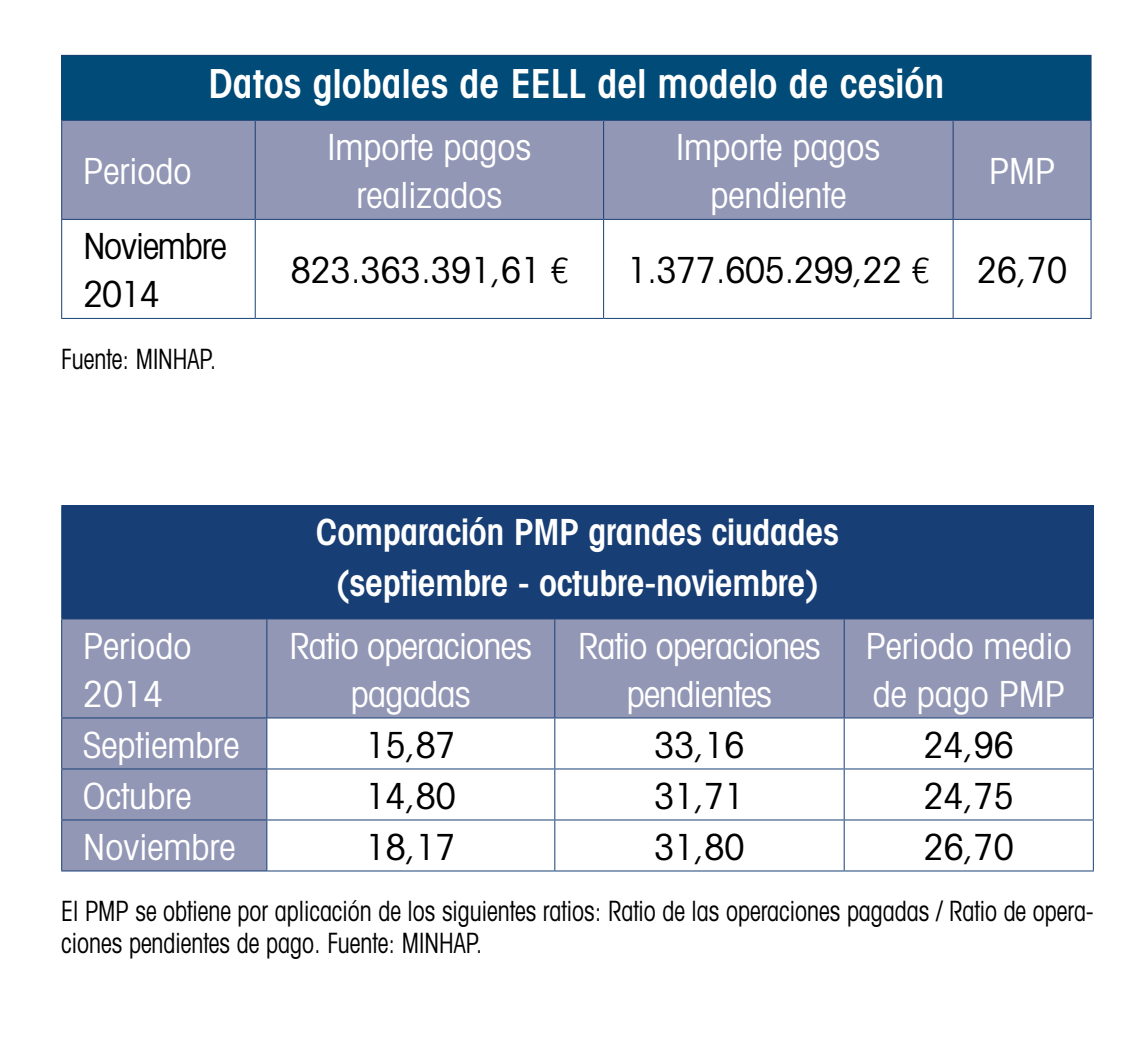
<style>
.page{position:relative;width:1125px;height:1041px;background:#fff}
.page>*{position:absolute;margin:0;border:0;box-sizing:border-box;transform-origin:0 0}
.t1{font:600 condensed 40px "Avant Garde";color:#fff}
.t2{font:condensed 36px/48px "Avant Garde";color:#fff;text-align:center}
.t3{font:condensed 36px "Avant Garde";color:#000}
.t4{font:600 condensed 36px/51.2px "Avant Garde";letter-spacing:-.01em;color:#fff;text-align:center}
.t5{font:condensed 36px/48px "Avant Garde";letter-spacing:-.02em;color:#fff;text-align:center}
.t6{font:condensed 36px/48px "Avant Garde";letter-spacing:-.03em;color:#000}
.t7{font:condensed 28px/32px "Avant Garde";color:#000;scale:.86 1}
.s1{font-family:"Helvetica Neue LT Std";font-weight:300}
</style>
<div class="page">
<div style="left:62px;top:55px;width:1028px;height:65px;background:#004b78"></div>
<div style="left:62px;top:121px;width:1028px;height:98px;background:#9397b6"></div>
<hr style="left:61px;top:55px;width:194px;height:1px;background:#183f75">
<hr style="left:61px;top:56px;width:1px;height:64px;background:#183f75">
<hr style="left:255px;top:55px;width:348px;height:1px;background:#183f75">
<hr style="left:603px;top:55px;width:349px;height:1px;background:#183f75">
<hr style="left:952px;top:55px;width:139px;height:1px;background:#183f75">
<hr style="left:1090px;top:56px;width:1px;height:64px;background:#183f75">
<hr style="left:61px;top:220px;width:1px;height:98px;background:#183f75">
<hr style="left:254px;top:220px;width:2px;height:98px;background:#183f75">
<hr style="left:602px;top:220px;width:2px;height:98px;background:#183f75">
<hr style="left:952px;top:220px;width:1px;height:98px;background:#183f75">
<hr style="left:1090px;top:220px;width:1px;height:98px;background:#183f75">
<hr style="left:61px;top:318px;width:194px;height:1px;background:#183f75">
<hr style="left:255px;top:318px;width:348px;height:1px;background:#183f75">
<hr style="left:603px;top:318px;width:349px;height:1px;background:#183f75">
<hr style="left:952px;top:318px;width:139px;height:1px;background:#183f75">
<hr style="left:61px;top:120px;width:194px;height:1px;background:#183f75">
<hr style="left:61px;top:121px;width:1px;height:98px;background:#183f75">
<hr style="left:61px;top:219px;width:194px;height:1px;background:#183f75">
<hr style="left:255px;top:120px;width:348px;height:1px;background:#183f75">
<hr style="left:254px;top:121px;width:2px;height:98px;background:#183f75">
<hr style="left:255px;top:219px;width:348px;height:1px;background:#183f75">
<hr style="left:603px;top:120px;width:349px;height:1px;background:#183f75">
<hr style="left:602px;top:121px;width:2px;height:98px;background:#183f75">
<hr style="left:603px;top:219px;width:349px;height:1px;background:#183f75">
<hr style="left:952px;top:120px;width:139px;height:1px;background:#183f75">
<hr style="left:952px;top:121px;width:1px;height:98px;background:#183f75">
<hr style="left:1090px;top:121px;width:1px;height:98px;background:#183f75">
<hr style="left:952px;top:219px;width:139px;height:1px;background:#183f75">
<div style="left:62px;top:505px;width:1030px;height:114px;background:#183f75"></div>
<svg style="left:62px;top:619px;width:1030px;height:251px;fill:#9397b6"></svg>
<hr style="left:61px;top:619px;width:1px;height:98px;background:#183f75">
<hr style="left:554px;top:718px;width:1px;height:50px;background:#183f75">
<hr style="left:843px;top:718px;width:1px;height:50px;background:#183f75">
<hr style="left:1092px;top:718px;width:1px;height:50px;background:#183f75">
<hr style="left:267px;top:768px;width:287px;height:1px;background:#183f75">
<hr style="left:554px;top:768px;width:289px;height:1px;background:#183f75">
<hr style="left:554px;top:769px;width:1px;height:50px;background:#183f75">
<hr style="left:844px;top:768px;width:249px;height:1px;background:#183f75">
<hr style="left:843px;top:769px;width:1px;height:50px;background:#183f75">
<hr style="left:1092px;top:769px;width:1px;height:50px;background:#183f75">
<hr style="left:267px;top:819px;width:287px;height:1px;background:#183f75">
<hr style="left:267px;top:870px;width:287px;height:1px;background:#183f75">
<hr style="left:554px;top:819px;width:289px;height:1px;background:#183f75">
<hr style="left:554px;top:820px;width:1px;height:50px;background:#183f75">
<hr style="left:554px;top:870px;width:289px;height:1px;background:#183f75">
<hr style="left:844px;top:819px;width:249px;height:1px;background:#183f75">
<hr style="left:843px;top:820px;width:1px;height:50px;background:#183f75">
<hr style="left:1092px;top:820px;width:1px;height:50px;background:#183f75">
<hr style="left:844px;top:870px;width:249px;height:1px;background:#183f75">
<hr style="left:61px;top:505px;width:206px;height:1px;background:#183f75">
<hr style="left:61px;top:506px;width:1px;height:112px;background:#183f75">
<hr style="left:844px;top:505px;width:249px;height:1px;background:#183f75">
<hr style="left:1092px;top:506px;width:1px;height:112px;background:#183f75">
<hr style="left:61px;top:618px;width:206px;height:1px;background:#183f75">
<hr style="left:844px;top:618px;width:249px;height:1px;background:#183f75">
<hr style="left:1092px;top:619px;width:1px;height:98px;background:#183f75">
<hr style="left:844px;top:717px;width:249px;height:1px;background:#183f75">
<hr style="left:843px;top:619px;width:1px;height:98px;background:#183f75">
<hr style="left:554px;top:717px;width:289px;height:1px;background:#183f75">
<hr style="left:266px;top:619px;width:1px;height:98px;background:#183f75">
<hr style="left:554px;top:619px;width:1px;height:98px;background:#183f75">
<hr style="left:267px;top:717px;width:287px;height:1px;background:#183f75">
<hr style="left:61px;top:717px;width:206px;height:1px;background:#183f75">
<hr style="left:61px;top:718px;width:1px;height:50px;background:#183f75">
<hr style="left:266px;top:718px;width:1px;height:50px;background:#183f75">
<hr style="left:61px;top:768px;width:206px;height:1px;background:#183f75">
<hr style="left:61px;top:769px;width:1px;height:50px;background:#183f75">
<hr style="left:266px;top:769px;width:1px;height:50px;background:#183f75">
<hr style="left:61px;top:819px;width:206px;height:1px;background:#183f75">
<hr style="left:61px;top:820px;width:1px;height:50px;background:#183f75">
<hr style="left:266px;top:820px;width:1px;height:50px;background:#183f75">
<hr style="left:61px;top:870px;width:206px;height:1px;background:#183f75">
<p class="t2" style="left:83px;top:146px;width:109px">Periodo</p>
<h1 class="t1" style="left:208px;top:59px;width:737px">Datos globales de EELL del modelo de cesión</h1>
<p class="t2" style="left:327px;top:122px;width:205px">Importe pagos realizados</p>
<p class="t2" style="left:676px;top:122px;width:205px">Importe pagos pendiente</p>
<p class="t2" style="left:988px;top:146px;width:68px">PMP</p>
<p class="t6" style="left:83px;top:221px;width:145px">Noviembre<br>2014</p>
<p class="t7" style="left:61px;top:342px;width:182px">Fuente: MINHAP.</p>
<p class="t3" style="left:291px;top:248px;width:279px">823.363.391,61 <span class="s1">€</span></p>
<p class="t3" style="left:627px;top:248px;width:303px">1.377.605.299,22 <span class="s1">€</span></p>
<p class="t3" style="left:976px;top:248px;width:92px">26,70</p>
<p class="t4" style="left:316px;top:506px;width:524px">Comparación PMP grandes ciudades (septiembre - octubre-noviembre)</p>
<p class="t2" style="left:83px;top:620px;width:109px;text-align:left">Periodo<br>2014</p>
<p class="t5" style="left:289px;top:620px;width:244px">Ratio operaciones pagadas</p>
<p class="t5" style="left:578px;top:620px;width:244px">Ratio operaciones pendientes</p>
<p class="t2" style="left:865px;top:620px;width:207px;text-align:left">Periodo medio de pago PMP</p>
<p class="t2" style="left:83px;top:719px;width:157px">Septiembre</p>
<p class="t3" style="left:365px;top:722px;width:92px">15,87</p>
<p class="t3" style="left:654px;top:722px;width:92px">33,16</p>
<p class="t3" style="left:923px;top:722px;width:92px">24,96</p>
<p class="t2" style="left:83px;top:770px;width:109px">Octubre</p>
<p class="t3" style="left:365px;top:773px;width:92px">14,80</p>
<p class="t3" style="left:654px;top:773px;width:92px">31,71</p>
<p class="t3" style="left:923px;top:773px;width:92px">24,75</p>
<p class="t2" style="left:83px;top:821px;width:153px">Noviembre</p>
<p class="t3" style="left:365px;top:824px;width:92px">18,17</p>
<p class="t3" style="left:654px;top:824px;width:92px">31,80</p>
<p class="t3" style="left:923px;top:824px;width:92px">26,70</p>
<p class="t7" style="left:61px;top:894px;width:1201px">El PMP se obtiene por aplicación de los siguientes ratios: Ratio de las operaciones pagadas / Ratio de opera&shy;ciones pendientes de pago. Fuente: MINHAP.</p>
</div>
